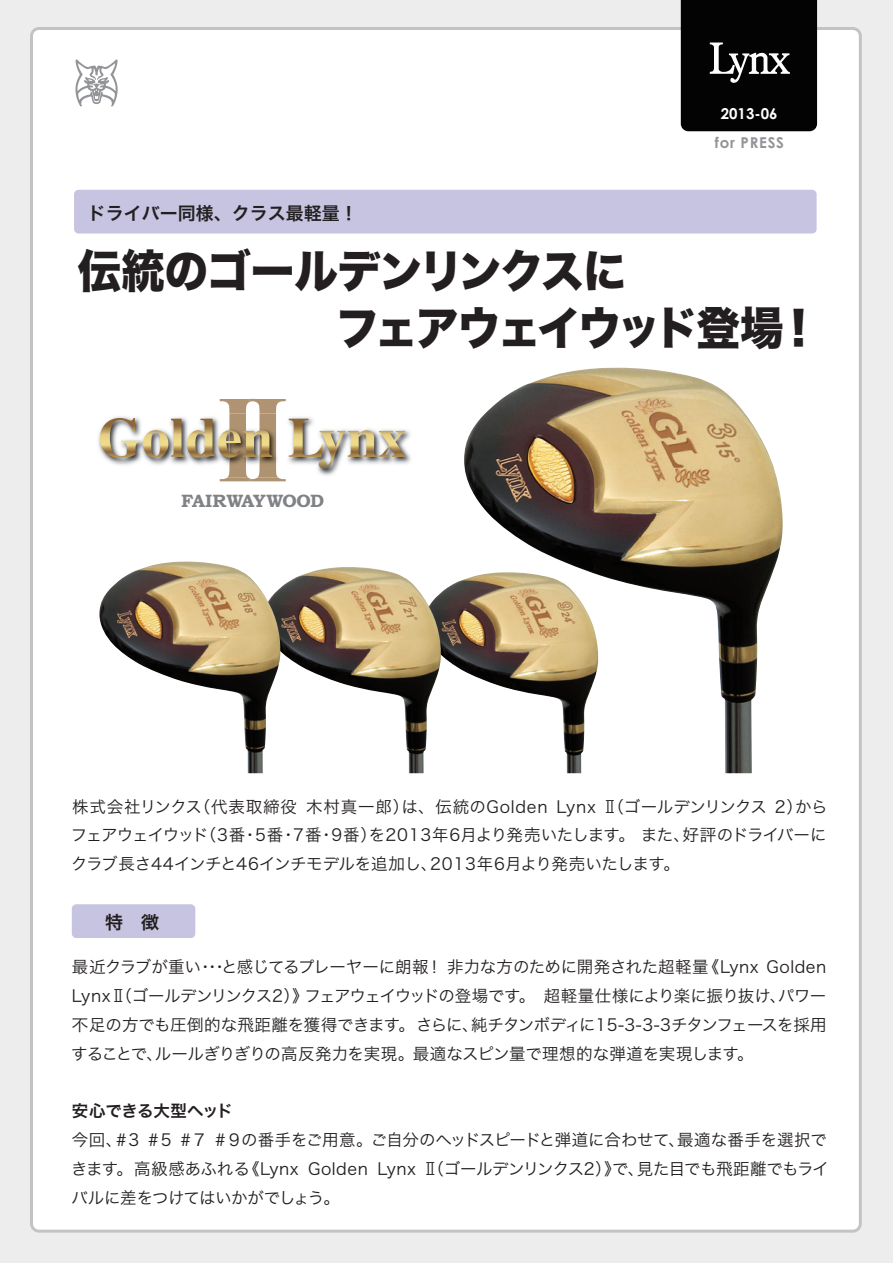
<style>
.page{position:relative;width:893px;height:1263px;background:#ededed}
.page>*{position:absolute;margin:0;border:0;box-sizing:border-box;transform-origin:0 0}
.t1{font:45.6px "Hira Kaku Std W8 90 pv RKSJ H";letter-spacing:-.03em;color:#231f20;scale:.96 1}
.t2{font:45.6px "Hira Kaku Std W8 90 pv RKSJ H";letter-spacing:-.075em;color:#231f20;scale:.96 1}
.t3{font:45.6px "Hira Kaku Std W8 90 pv RKSJ H";letter-spacing:-.055em;color:#231f20;scale:.96 1}
.t4{font:18px "Hira Kaku Pro W6 90 pv RKSJ H";color:#231f20}
.t5{font:700 18px "Bookman Old Style";letter-spacing:-.03em;color:#808285}
.t6{font:16.5px/28.8px "Hira Kaku Pro W3 90 pv RKSJ H";letter-spacing:-.02em;color:#231f20}
.t7{font:16.5px "Hira Kaku Pro W3 90 pv RKSJ H";letter-spacing:-.055em;color:#231f20}
.t8{font:16.5px "Hira Kaku Pro W3 90 pv RKSJ H";letter-spacing:.015em;color:#231f20}
.t9{font:16.5px "Hira Kaku Pro W3 90 pv RKSJ H";letter-spacing:.05em;color:#231f20}
.t10{font:16.5px "Hira Kaku Pro W3 90 pv RKSJ H";letter-spacing:.01em;color:#231f20}
.t11{font:16.5px "Hira Kaku Pro W3 90 pv RKSJ H";letter-spacing:-.065em;color:#231f20}
.t12{font:16.5px "Hira Kaku Pro W3 90 pv RKSJ H";letter-spacing:-.045em;color:#231f20}
.t13{font:16.5px "Hira Kaku Pro W6 90 pv RKSJ H";letter-spacing:-.01em;color:#231f20}
.t14{font:16.5px "Hira Kaku Pro W3 90 pv RKSJ H";letter-spacing:-.08em;color:#231f20}
.t15{font:16.5px "Hira Kaku Pro W3 90 pv RKSJ H";letter-spacing:.005em;color:#231f20}
.t16{font:700 15px "Century Gothic";letter-spacing:.05em;color:#939498}
.t17{font:700 15px "Century Gothic";color:#fff}
.s1{font-family:"UD Shin Go Pro Light 90 pv RKSJ H"}
</style>
<div class="page">
<div style="left:30px;top:27px;width:832px;height:1206px;background:#fff"></div>
<svg style="left:74px;top:59px;width:45px;height:48px;background:#d9d9da"></svg>
<div style="left:681px;top:0;width:136px;height:131px;background:#030303"></div>
<div style="left:74px;top:190px;width:743px;height:44px;background:#c6c4e1;border-radius:4px"></div>
<img style="left:95px;top:414px;width:319px;height:64px">
<svg style="left:100px;top:399px;width:266px;height:82px;background:#dad2c4"></svg>
<img style="left:464px;top:368px;width:319px;height:405px">
<img style="left:441px;top:572px;width:157px;height:201px">
<img style="left:281px;top:567px;width:160px;height:206px">
<img style="left:99px;top:561px;width:182px;height:212px">
<div style="left:72px;top:904px;width:123px;height:34px;background:#c6c4e1;border-radius:4px"></div>
<p class="t17" style="left:721px;top:104px;width:58px">2013-06</p>
<p class="t16" style="left:715px;top:133px;width:71px">for PRESS</p>
<p class="t4" style="left:88px;top:197px;width:271px">ドライバー同様、クラス最軽量!</p>
<h1 class="t1" style="left:77px;top:245px;width:573px">伝統のゴールデンリンクスに</h1>
<h1 class="t2" style="left:336px;top:303px;width:468px">フェアウェイウッド登場</h1>
<h1 class="t3" style="left:777px;top:303px;width:47px">!</h1>
<p class="t5" style="left:181px;top:490px;width:145px">FAIRWAYWOOD</p>
<p class="t6" style="left:194px;top:791px;width:105px">（代表取締役</p>
<p class="t6" style="left:72px;top:791px;width:132px">株式会社リンクス</p>
<p class="t9" style="left:306px;top:792px;width:243px">木村真一郎は）、伝統のGolden</p>
<p class="t6" style="left:557px;top:791px;width:212px">Lynx （<span class="s1">Ⅱ</span> ゴールデンリンクス</p>
<p class="t6" style="left:775px;top:791px;width:30px">2）</p>
<p class="t6" style="left:795px;top:791px;width:34px">から</p>
<p class="t8" style="left:331px;top:820px;width:314px">9番を） 2013年6月より発売いたします。　</p>
<p class="t6" style="left:200px;top:820px;width:47px">（3番</p>
<p class="t6" style="left:683px;top:820px;width:146px">好評のドライバーに</p>
<p class="t6" style="left:255px;top:820px;width:30px">5番</p>
<p class="t6" style="left:293px;top:820px;width:30px">7番</p>
<p class="t6" style="left:641px;top:820px;width:51px">また、</p>
<p class="t14" style="left:71px;top:820px;width:139px">フェアウェイウッド</p>
<p class="t6" style="left:242px;top:820px;width:18px">・</p>
<p class="t6" style="left:280px;top:820px;width:18px">・</p>
<p class="t6" style="left:318px;top:820px;width:18px">・</p>
<p class="t6" style="left:71px;top:848px;width:368px">クラブ長さ44インチと46インチモデルを追加し、</p>
<p class="t10" style="left:430px;top:849px;width:251px">2013年6月より発売いたします。</p>
<p class="t4" style="left:105px;top:905px;width:55px">特　徴</p>
<p class="t6" style="left:72px;top:951px;width:131px">最近クラブが重い</p>
<p class="t6" style="left:221px;top:951px;width:209px">と感じてるプレーヤーに朗報</p>
<p class="t6" style="left:703px;top:951px;width:57px">《Lynx</p>
<p class="t6" style="left:426px;top:951px;width:284px">！非力な方のために開発された超軽量</p>
<p class="t6" style="left:197px;top:951px;width:32px">・・・</p>
<p class="t6" style="left:766px;top:951px;width:61px">Golden</p>
<p class="t6" style="left:116px;top:980px;width:195px">（ゴールデンリンクス2）》</p>
<p class="t11" style="left:304px;top:981px;width:232px">フェアウェイウッドの登場です。</p>
<p class="t6" style="left:72px;top:980px;width:56px">Lynx<span class="s1">Ⅱ</span></p>
<p class="t6" style="left:544px;top:980px;width:284px">超軽量仕様により楽に振り抜けパワー</p>
<p class="t6" style="left:770px;top:980px;width:18px">、</p>
<p class="t7" style="left:471px;top:1010px;width:357px">純チタンボディに15-3-3-3チタンフェースを採用</p>
<p class="t6" style="left:155px;top:1009px;width:600px;text-indent:-83px">不足の方でも圧倒的な飛距離を獲得できます。さらに、<br>ルールぎりぎりの高反発力を実現。最適なスピン量で理想的な弾道を実現します。</p>
<p class="t6" style="left:71px;top:1038px;width:93px">することで、</p>
<p class="t13" style="left:72px;top:1096px;width:163px">安心できる大型ヘッド</p>
<p class="t6" style="left:113px;top:1124px;width:573px">＃3 ＃5 ＃７＃９の番手をご用意。ご自分のヘッドスピードと弾道に合わせて、</p>
<p class="t15" style="left:677px;top:1125px;width:151px">最適な番手を選択で</p>
<p class="t6" style="left:72px;top:1124px;width:52px">今回、</p>
<p class="t6" style="left:71px;top:1153px;width:270px">きます。高級感あふれる<br>バルに差をつけてはいかがでしょう。</p>
<p class="t6" style="left:243px;top:1153px;width:57px">《Lynx</p>
<p class="t6" style="left:308px;top:1153px;width:61px">Golden</p>
<p class="t6" style="left:377px;top:1153px;width:245px">Lynx （<span class="s1">Ⅱ</span> ゴールデンリンクス2）》</p>
<p class="t12" style="left:637px;top:1154px;width:194px">見た目でも飛距離でもライ</p>
<p class="t6" style="left:612px;top:1153px;width:34px">で、</p>
</div>
